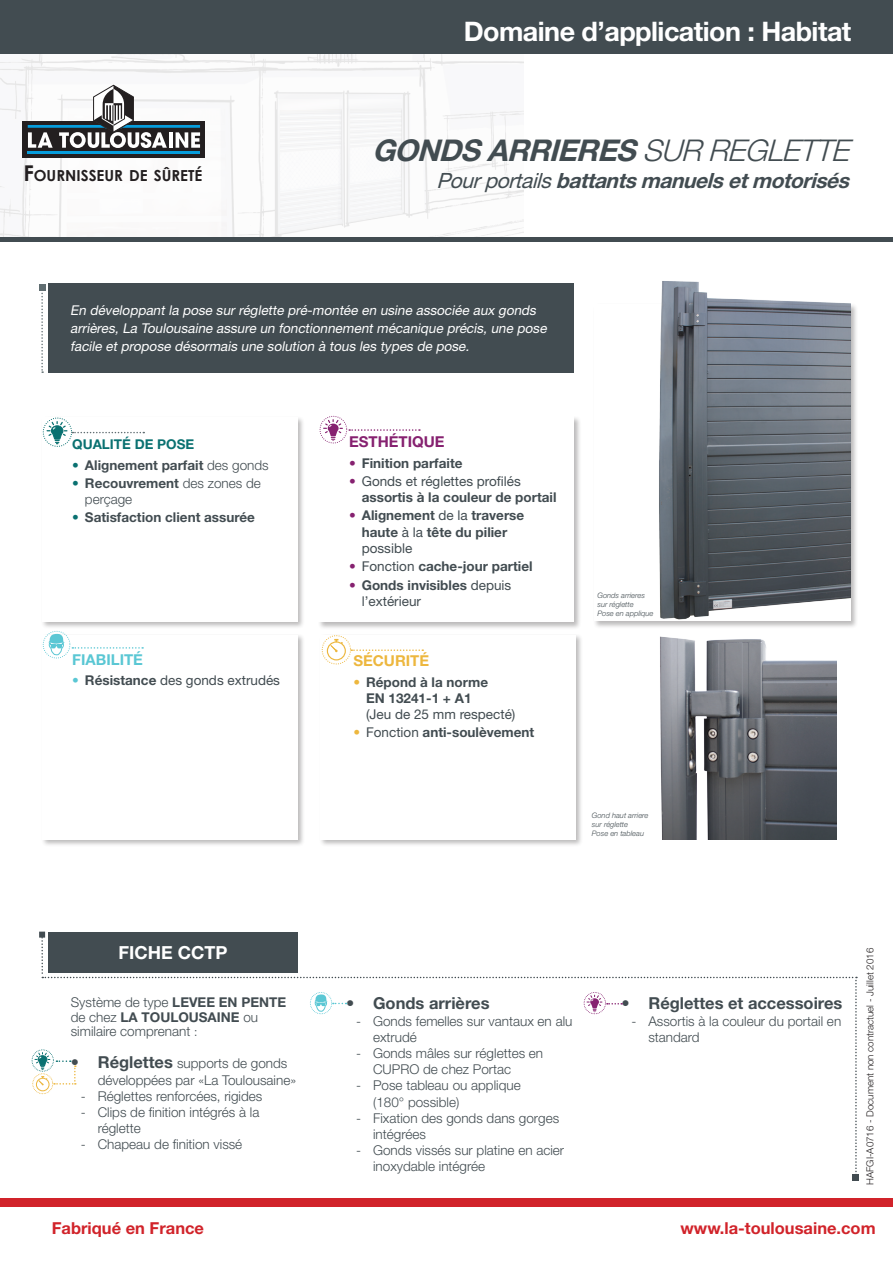
<style>
.page{position:relative;width:893px;height:1263px;background:#fff}
.page>*{position:absolute;margin:0;border:0;box-sizing:border-box;transform-origin:0 0}
.t1{font:italic 700 30px "Helvetica Neue LT Std";color:#424c51}
.t2{font:italic 300 30px "Helvetica Neue LT Std";color:#424c51}
.t3{font:700 27px "Helvetica Neue LT Std";color:#fff}
.t4{font:italic 700 21px "Helvetica Neue LT Std";color:#424c51}
.t5{font:700 18px "Helvetica Neue LT Std";color:#fff}
.t6{font:700 16.5px "Helvetica Neue LT Std";color:#d1232a}
.t7{font:700 16.5px "Helvetica Neue LT Std";color:#424c51}
.t8{font:700 15.15px "Century Gothic";color:#231f20}
.t9{font:700 15px "Helvetica Neue LT Std";color:#862170}
.t10{font:700 15px "Helvetica Neue LT Std";color:#5ac7d4}
.t11{font:700 15px "Helvetica Neue LT Std";color:#edb73e}
.t12{font:300 13.5px/16.2px "Helvetica Neue LT Std";color:#424c51}
.t13{font:700 13.5px/16.2px "Helvetica Neue LT Std";color:#424c51}
.t14{font:italic 13.5px/18px "Helvetica Neue LT Std";color:#fff}
.t15{font:13.5px/16.2px "Helvetica Neue LT Std";color:#424c51}
.t16{font:700 13.5px "Helvetica Neue LT Std";color:#0a7171}
.t17{font:300 9.75px "Helvetica Neue LT Std";color:#231f20}
.t18{font:italic 300 7.5px/9px "Helvetica Neue LT Std";color:#424c51}
.s1{font-size:21.75px}
.s2{font-weight:300}
.s3{font-weight:400}
.s4{font-weight:300;color:#0a7171}
.s5{color:#0a7171}
.s6{font-weight:700}
.s7{font-weight:300;color:#5ac7d4}
.s8{font-weight:300;color:#862170}
.s9{font-weight:300;color:#edb73e}
.s10{font-size:12px}
.s11{font-weight:700;font-size:16.5px}
</style>
<div class="page">
<img style="left:0;top:54px;width:524px;height:183px">
<div style="left:23px;top:121px;width:182px;height:37px;background:#231f20"></div>
<hr style="left:28px;top:151px;width:172px;height:3px;background:#069ddc">
<svg style="left:28px;top:85px;width:172px;height:63px"></svg>
<div style="left:0;top:1198px;width:893px;height:9px;background:#d1232a"></div>
<hr style="left:0;top:237px;width:893px;height:4px;background:#424c51">
<div style="left:0;top:0;width:893px;height:54px;background:#424c51"></div>
<div style="left:39px;top:931px;width:6px;height:7px;background:#424c51"></div>
<div style="left:48px;top:932px;width:250px;height:40px;background:#424c51"></div>
<div style="left:32px;top:1049px;width:22px;height:23px;border:1px dashed #0a7171;border-radius:50%"></div>
<div style="left:32px;top:1073px;width:21px;height:21px;border:1px dashed #edb73e;border-radius:50%"></div>
<div style="left:317px;top:415px;width:265px;height:215px;background:#231f20;opacity:.75"></div>
<div style="left:319px;top:417px;width:255px;height:205px;background:#fff"></div>
<div style="left:41px;top:634px;width:264px;height:214px;background:#231f20;opacity:.75"></div>
<div style="left:43px;top:635px;width:255px;height:205px;background:#fff"></div>
<div style="left:319px;top:634px;width:264px;height:214px;background:#231f20;opacity:.75"></div>
<div style="left:321px;top:635px;width:255px;height:205px;background:#fff"></div>
<div style="left:41px;top:416px;width:264px;height:214px;background:#231f20;opacity:.75"></div>
<div style="left:43px;top:417px;width:255px;height:205px;background:#fff"></div>
<svg style="left:43px;top:418px;width:29px;height:28px"></svg>
<div style="left:43px;top:417px;width:29px;height:30px;border:1px dashed #0a7171;border-radius:50%"></div>
<div style="left:322px;top:635px;width:29px;height:29px;border:1px dashed #edb73e;border-radius:50%"></div>
<div style="left:327px;top:641px;width:19px;height:19px;border:1px solid #edb73e;border-radius:50%"></div>
<svg style="left:331px;top:639px;width:12px;height:13px"></svg>
<div style="left:43px;top:631px;width:27px;height:27px;border:1px dashed #5ac7d4;border-radius:50%"></div>
<svg style="left:48px;top:634px;width:17px;height:21px"></svg>
<svg style="left:320px;top:416px;width:27px;height:27px"></svg>
<div style="left:319px;top:416px;width:28px;height:28px;border:1px dashed #862170;border-radius:50%"></div>
<svg style="left:324px;top:419px;width:18px;height:22px"></svg>
<svg style="left:47px;top:421px;width:97px;height:24px"></svg>
<svg style="left:351px;top:649px;width:72px;height:2px"></svg>
<svg style="left:72px;top:647px;width:71px;height:2px"></svg>
<svg style="left:349px;top:429px;width:71px;height:2px"></svg>
<div style="left:49px;top:284px;width:525px;height:89px;background:#424c51"></div>
<svg style="left:39px;top:284px;width:6px;height:89px"></svg>
<div style="left:592px;top:303px;width:266px;height:326px;background:#231f20;opacity:.75"></div>
<div style="left:594px;top:305px;width:256px;height:316px;background:#fff"></div>
<img style="left:634px;top:281px;width:216px;height:348px">
<img style="left:660px;top:636px;width:177px;height:203px">
<svg style="left:35px;top:934px;width:824px;height:246px"></svg>
<p class="t8" style="left:23px;top:164px;width:181px"><span class="s1">F</span>OURNISSEUR DE SÛRETÉ</p>
<h2 class="t3" style="left:464px;top:15px;width:389px">Domaine d’application : Habitat</h2>
<h1 class="t1" style="left:372px;top:132px;width:308px">Gon dsarrieres<span class="s2">SURR</span></h1>
<h1 class="t2" style="left:727px;top:132px;width:132px">EGLETTE</h1>
<h3 class="t4" style="left:436px;top:167px;width:421px"><span class="s3">Pourportails</span>battantsmanuelsetmotorisés</h3>
<p class="t14" style="left:70px;top:301px;width:481px">En développant la pose sur réglette pré-montée en usine associée aux gonds arrières, La Toulousaine assure un fonctionnement mécanique précis, une pose facile et propose désormais une solution à tous les types de pose.</p>
<p class="t16" style="left:72px;top:436px;width:124px">Qualité de pose</p>
<p class="t13" style="left:72px;top:456px;width:198px"><span class="s4">•</span> Alignement parfait <span class="s2">des gonds</span></p>
<p class="t12" style="left:85px;top:475px;width:177px;text-indent:-13px"><span class="s5">•</span> <span class="s6">Recouvrement</span> des zones de perçage</p>
<p class="t13" style="left:72px;top:509px;width:184px"><span class="s4">•</span> Satisfaction client assurée</p>
<p class="t10" style="left:72px;top:650px;width:72px">Fiabilité</p>
<p class="t15" style="left:72px;top:672px;width:209px"><span class="s7">•</span> <span class="s6">Résistance</span> des gonds extrudés</p>
<p class="t9" style="left:349px;top:433px;width:97px">Esthétique</p>
<p class="t13" style="left:349px;top:454px;width:115px"><span class="s8">•</span> Finition parfaite</p>
<p class="t13" style="left:362px;top:473px;width:196px;text-indent:-13px"><span class="s8">•</span> <span class="s3">Gonds et réglettes profilés </span>assortis à la couleur de portail</p>
<p class="t13" style="left:362px;top:507px;width:164px;text-indent:-13px"><span class="s8">•</span> Alignement <span class="s3">de la</span> traverse haute <span class="s3">à la</span> tête du pilier <span class="s3">possible</span></p>
<p class="t13" style="left:349px;top:558px;width:185px"><span class="s8">•</span> <span class="s3">Fonction</span> cache-jour partiel</p>
<p class="t15" style="left:362px;top:576px;width:151px;text-indent:-13px"><span class="s8">•</span> <span class="s6">Gonds invisibles</span> depuis l’extérieur</p>
<p class="t11" style="left:353px;top:652px;width:77px">sécurité</p>
<p class="t13" style="left:353px;top:673px;width:136px;text-align:center"><span class="s9">•</span> Répond à la norme<br>EN 13241-1 + A1</p>
<p class="t15" style="left:366px;top:706px;width:151px">(Jeu de 25 mm respecté)</p>
<p class="t13" style="left:353px;top:724px;width:182px"><span class="s9">•</span> <span class="s3">Fonction</span> anti-soulèvement</p>
<p class="t18" style="left:597px;top:590px;width:57px">Gonds arrieres sur réglette<br>Pose en applique</p>
<p class="t18" style="left:592px;top:811px;width:58px">Gond haut arriere sur réglette<br>Pose en tableau</p>
<h3 class="t5" style="left:118px;top:941px;width:99px">FICHE CCTP</h3>
<p class="t13" style="left:71px;top:995px;width:208px;line-height:14.4px"><span class="s2">Système de type</span> LEVEE EN PENTE <span class="s2">de chez</span> LA TOULOUSAI</p>
<p class="t13" style="left:221px;top:1008px;width:39px">NE <span class="s2">ou</span></p>
<p class="t12" style="left:71px;top:1023px;width:128px">similaire comprenant <span class="s10">:</span></p>
<p class="t12" style="left:98px;top:1055px;width:200px;text-indent:-27px"><span class="s11">• Réglettes</span> supports de gonds développées par «La Toulousaine»</p>
<p class="t12" style="left:81px;top:1088px;width:183px">- Réglettes renforcées, rigides</p>
<p class="t12" style="left:98px;top:1104px;width:163px;text-indent:-17px">- Clips de finition intégrés à la réglette</p>
<p class="t12" style="left:81px;top:1136px;width:163px">- Chapeau de finition vissé</p>
<p class="t7" style="left:346px;top:993px;width:145px">• Gonds arrières</p>
<p class="t12" style="left:373px;top:1012px;width:201px;text-indent:-17px">- Gonds femelles sur vantaux en alu extrudé</p>
<p class="t12" style="left:373px;top:1045px;width:172px;text-indent:-17px">- Gonds mâles sur réglettes en<br>CUPRO de chez Portac</p>
<p class="t12" style="left:373px;top:1077px;width:149px;text-indent:-17px">- Pose tableau ou applique (180° possible)</p>
<p class="t12" style="left:373px;top:1109px;width:188px;text-indent:-17px">- Fixation des gonds dans gorges intégrées</p>
<p class="t12" style="left:373px;top:1142px;width:193px;text-indent:-17px">- Gonds vissés sur platine en acier inoxydable intégrée</p>
<p class="t7" style="left:621px;top:993px;width:222px">• Réglettes et accessoires</p>
<p class="t12" style="left:648px;top:1012px;width:194px;text-indent:-17px">- Assortis à la couleur du portail en standard</p>
<p class="t17" style="left:864px;top:1185px;width:238px;rotate:-90deg">HAFGI-A0716 - Document non contractuel - Juillet 2016</p>
<p class="t6" style="left:52px;top:1218px;width:154px">Fabriqué en France</p>
<p class="t6" style="left:680px;top:1218px;width:197px">www.la-toulousaine.com</p>
</div>
